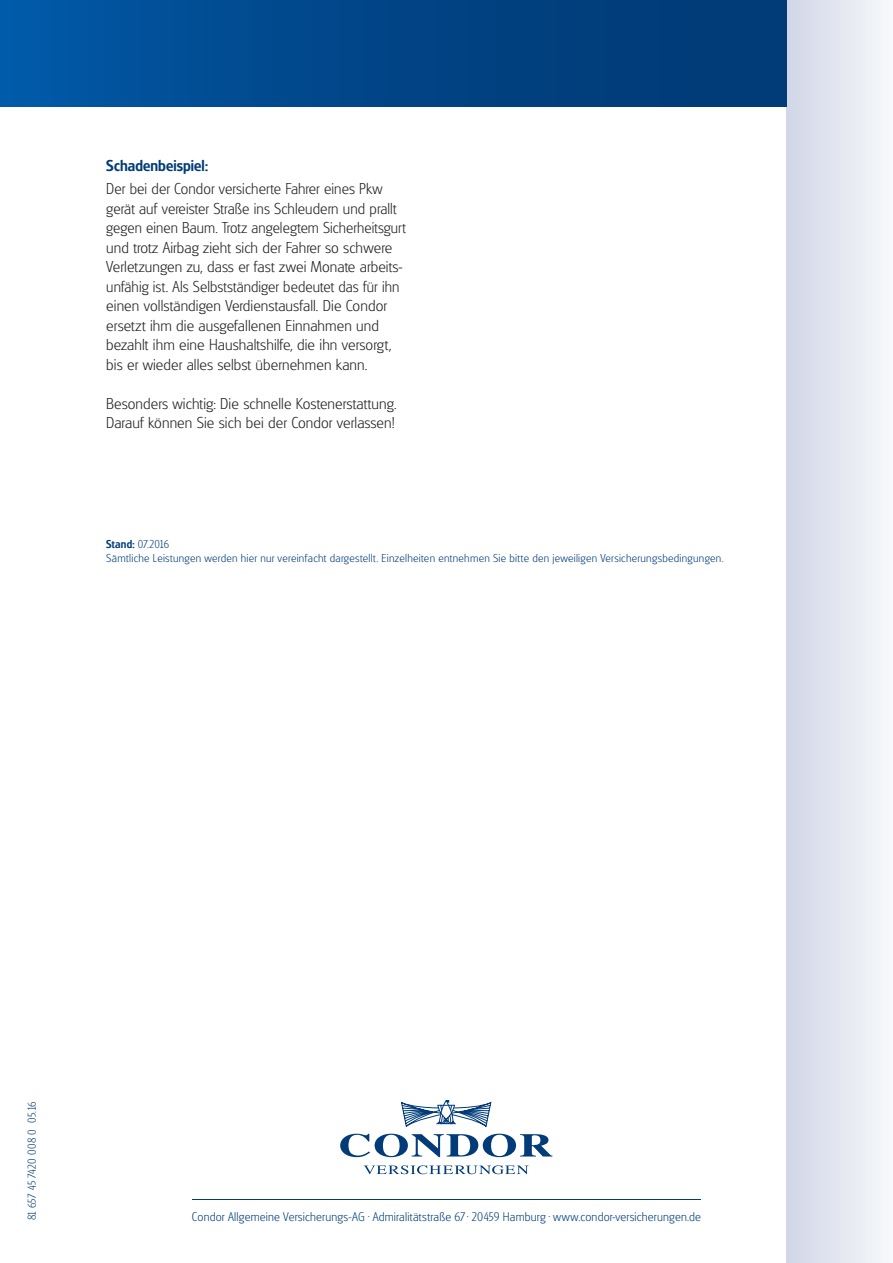
<style>
.page{position:relative;width:893px;height:1263px;background:#fff}
.page>*{position:absolute;margin:0;border:0;box-sizing:border-box;transform-origin:0 0}
.t1{font:300 16.5px/19.5px "Glasgow Pro";letter-spacing:.005em;color:#231f20}
.t2{font:500 16.5px "Glasgow Pro";letter-spacing:.005em;color:#013c79}
.t3{font:300 13.2px "Glasgow Pro";letter-spacing:.015em;color:#013c79}
.t4{font:300 12px/13.5px "Glasgow Pro";letter-spacing:.02em;color:#013c79}
.s1{font-weight:500}
</style>
<div class="page">
<div style="left:787px;top:0;width:106px;height:1263px;background:linear-gradient(to right,#d1d6e7,#f7f8fb)"></div>
<div style="left:0;top:0;width:787px;height:106px;background:linear-gradient(to right,#0156a3,#013771)"></div>
<svg style="left:340px;top:1134px;width:212px;height:23px"></svg>
<svg style="left:364px;top:1165px;width:165px;height:9px"></svg>
<svg style="left:401px;top:1100px;width:90px;height:27px"></svg>
<hr style="left:192px;top:1199px;width:509px;height:1px;background:#013c79">
<p class="t2" style="left:106px;top:156px;width:103px">Schadenbeispiel:</p>
<p class="t1" style="left:106px;top:179px;width:301px">Der bei der Condor versicherte Fahrer eines Pkw gerät auf vereister Straße ins Schleudern und prallt gegen einen Baum. Trotz angelegtem Sicherheitsgurt und trotz Airbag zieht sich der Fahrer so schwere Verletzungen zu, dass er fast zwei Monate arbeits&shy;unfähig ist. Als Selbstständiger bedeutet das für ihn einen vollständigen Verdienstausfall. Die Condor ersetzt ihm die ausgefallenen Einnahmen und bezahlt ihm eine Haushaltshilfe, die ihn versorgt, bis er wieder alles selbst übernehmen kann.</p>
<p class="t1" style="left:106px;top:394px;width:292px">Besonders wichtig: Die schnelle Kostenerstattung.<br>Darauf können Sie sich bei der Condor verlassen!</p>
<p class="t4" style="left:106px;top:537px;width:619px"><span class="s1">Stand:</span> 07.2016<br>Sämtliche Leistungen werden hier nur vereinfacht dargestellt. Einzelheiten entnehmen Sie bitte den jeweiligen Versicherungsbedingungen.</p>
<p class="t4" style="left:25px;top:1220px;width:120px;rotate:-90deg">81 657 45 7420 008 0 05.16</p>
<p class="t3" style="left:192px;top:1209px;width:511px">Condor Allgemeine Versicherungs-AG · Admiralitätstraße 67 · 20459 Hamburg · www.condor-versicherungen.de</p>
</div>
